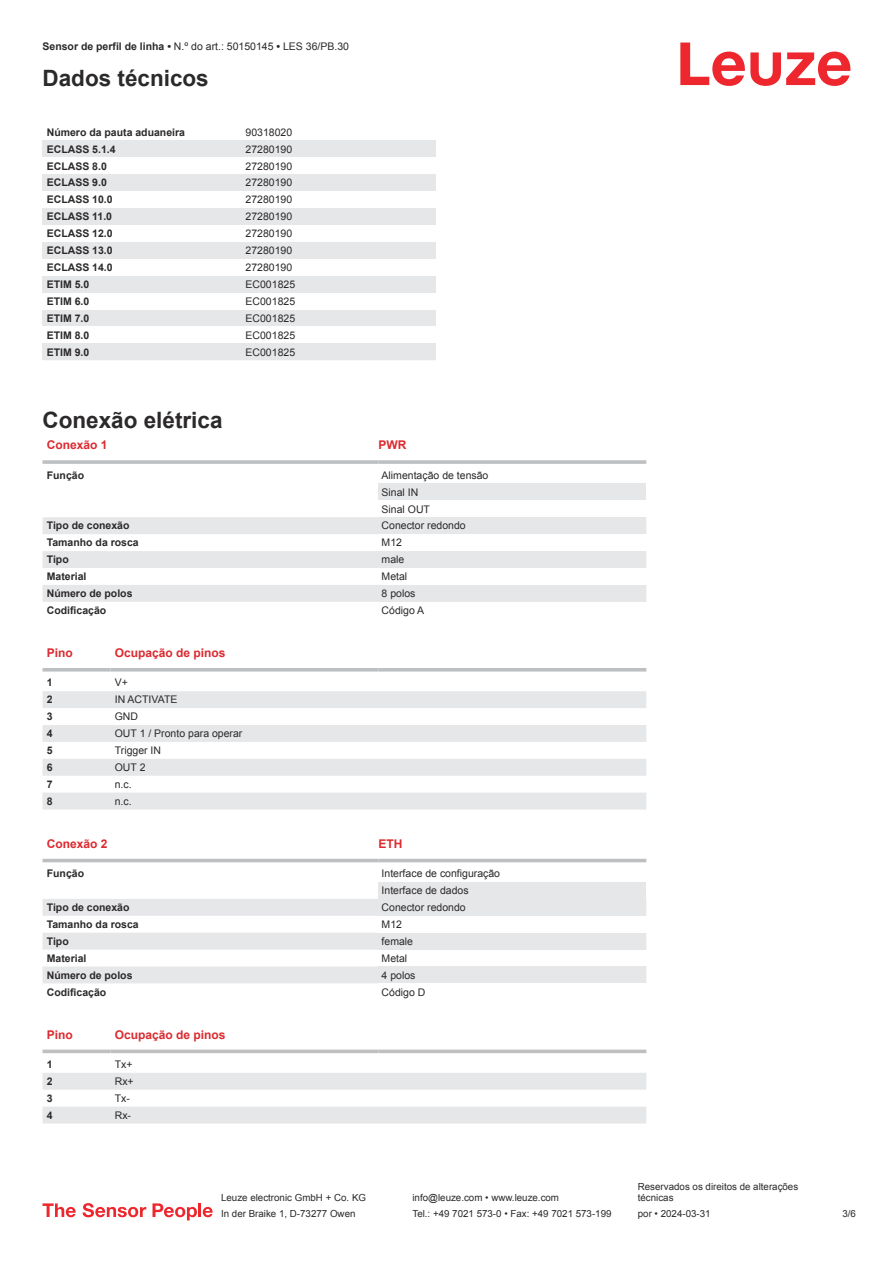
<style>
.page{position:relative;width:893px;height:1263px;background:#fff}
.page>*{position:absolute;margin:0;border:0;box-sizing:border-box;transform-origin:0 0}
.t1{font:700 22.5px "Arial";color:#2b292a}
.t2{font:700 12px "Arial";color:#db2a30}
.t3{font:10.5px/17px "Arial";color:#2b292a}
.t4{font:700 10.5px "Arial";color:#2b292a}
.t5{font:9.75px/11.7px "Arial";color:#2b292a}
.s1{font-weight:700}
</style>
<div class="page">
<svg style="left:680px;top:43px;width:170px;height:43px"></svg>
<div style="left:43px;top:140px;width:199px;height:17px;background:#e6e7e9"></div>
<div style="left:242px;top:140px;width:194px;height:17px;background:#e6e7e9"></div>
<div style="left:43px;top:174px;width:199px;height:17px;background:#e6e7e9"></div>
<div style="left:242px;top:174px;width:194px;height:17px;background:#e6e7e9"></div>
<div style="left:43px;top:208px;width:199px;height:17px;background:#e6e7e9"></div>
<div style="left:242px;top:208px;width:194px;height:17px;background:#e6e7e9"></div>
<div style="left:43px;top:242px;width:199px;height:17px;background:#e6e7e9"></div>
<div style="left:242px;top:242px;width:194px;height:17px;background:#e6e7e9"></div>
<div style="left:43px;top:276px;width:199px;height:17px;background:#e6e7e9"></div>
<div style="left:242px;top:276px;width:194px;height:17px;background:#e6e7e9"></div>
<div style="left:43px;top:310px;width:199px;height:16px;background:#e6e7e9"></div>
<div style="left:242px;top:310px;width:194px;height:16px;background:#e6e7e9"></div>
<div style="left:43px;top:343px;width:199px;height:17px;background:#e6e7e9"></div>
<div style="left:242px;top:343px;width:194px;height:17px;background:#e6e7e9"></div>
<svg style="left:43px;top:517px;width:335px;height:85px;fill:#e6e7e9"></svg>
<svg style="left:43px;top:460px;width:335px;height:4px"></svg>
<hr style="left:378px;top:460px;width:268px;height:4px;background:#c7c8ca">
<div style="left:378px;top:483px;width:268px;height:17px;background:#e6e7e9"></div>
<div style="left:378px;top:517px;width:268px;height:17px;background:#e6e7e9"></div>
<div style="left:378px;top:551px;width:268px;height:17px;background:#e6e7e9"></div>
<div style="left:378px;top:585px;width:268px;height:17px;background:#e6e7e9"></div>
<svg style="left:43px;top:671px;width:603px;height:1px"></svg>
<svg style="left:43px;top:691px;width:603px;height:118px;fill:#e6e7e9"></svg>
<hr style="left:43px;top:668px;width:68px;height:3px;background:#bdbfc1">
<hr style="left:111px;top:668px;width:267px;height:3px;background:#bdbfc1">
<hr style="left:378px;top:668px;width:268px;height:3px;background:#bdbfc1">
<svg style="left:43px;top:858px;width:603px;height:126px"></svg>
<svg style="left:43px;top:899px;width:335px;height:84px;fill:#e6e7e9"></svg>
<hr style="left:43px;top:859px;width:335px;height:3px;background:#bdbfc1">
<hr style="left:378px;top:859px;width:268px;height:3px;background:#bdbfc1">
<div style="left:378px;top:865px;width:268px;height:17px;background:#fff"></div>
<div style="left:378px;top:882px;width:268px;height:17px;background:#e6e7e9"></div>
<div style="left:378px;top:899px;width:268px;height:17px;background:#e6e7e9"></div>
<div style="left:378px;top:916px;width:268px;height:17px;background:#fff"></div>
<div style="left:378px;top:933px;width:268px;height:16px;background:#e6e7e9"></div>
<div style="left:378px;top:949px;width:268px;height:17px;background:#fff"></div>
<div style="left:378px;top:966px;width:268px;height:17px;background:#e6e7e9"></div>
<div style="left:378px;top:983px;width:268px;height:17px;background:#fff"></div>
<svg style="left:43px;top:1053px;width:603px;height:1px"></svg>
<svg style="left:43px;top:1073px;width:603px;height:50px"></svg>
<svg style="left:43px;top:1049px;width:68px;height:4px"></svg>
<svg style="left:111px;top:1049px;width:267px;height:4px"></svg>
<svg style="left:378px;top:1049px;width:268px;height:4px"></svg>
<svg style="left:43px;top:1203px;width:33px;height:14px"></svg>
<svg style="left:83px;top:1203px;width:63px;height:14px"></svg>
<svg style="left:153px;top:1203px;width:44px;height:17px"></svg>
<hr style="left:198px;top:1203px;width:3px;height:14px;background:#ed272d">
<svg style="left:203px;top:1207px;width:10px;height:10px"></svg>
<p class="t3" style="left:43px;top:39px;width:308px"><span class="s1">Sensor de perfil de linha •</span> N.º do art.: 50150145 <span class="s1">•</span> LES 36/PB.30</p>
<h1 class="t1" style="left:43px;top:70px;width:168px">Dados técnicos</h1>
<p class="t4" style="left:47px;top:128px;width:140px">Número da pauta aduaneira</p>
<p class="t3" style="left:246px;top:125px;width:48px">90318020</p>
<p class="t4" style="left:47px;top:145px;width:70px">ECLASS 5.1.4</p>
<p class="t3" style="left:246px;top:141px;width:48px">27280190</p>
<p class="t4" style="left:47px;top:162px;width:62px">ECLASS 8.0</p>
<p class="t3" style="left:246px;top:158px;width:48px">27280190</p>
<p class="t4" style="left:47px;top:179px;width:62px">ECLASS 9.0</p>
<p class="t3" style="left:246px;top:175px;width:48px">27280190</p>
<p class="t4" style="left:47px;top:196px;width:67px">ECLASS 10.0</p>
<p class="t3" style="left:246px;top:192px;width:48px">27280190</p>
<p class="t4" style="left:47px;top:213px;width:67px">ECLASS 11.0</p>
<p class="t3" style="left:246px;top:209px;width:48px">27280190</p>
<p class="t4" style="left:47px;top:230px;width:67px">ECLASS 12.0</p>
<p class="t3" style="left:246px;top:226px;width:48px">27280190</p>
<p class="t4" style="left:47px;top:246px;width:67px">ECLASS 13.0</p>
<p class="t3" style="left:246px;top:243px;width:48px">27280190</p>
<p class="t4" style="left:47px;top:263px;width:67px">ECLASS 14.0</p>
<p class="t3" style="left:246px;top:260px;width:48px">27280190</p>
<p class="t4" style="left:47px;top:280px;width:44px">ETIM 5.0</p>
<p class="t3" style="left:246px;top:277px;width:51px">EC001825</p>
<p class="t4" style="left:47px;top:297px;width:44px">ETIM 6.0</p>
<p class="t3" style="left:246px;top:294px;width:51px">EC001825</p>
<p class="t4" style="left:47px;top:314px;width:44px">ETIM 7.0</p>
<p class="t3" style="left:246px;top:311px;width:51px">EC001825</p>
<p class="t4" style="left:47px;top:331px;width:44px">ETIM 8.0</p>
<p class="t3" style="left:246px;top:327px;width:51px">EC001825</p>
<p class="t4" style="left:47px;top:348px;width:44px">ETIM 9.0</p>
<p class="t3" style="left:246px;top:344px;width:51px">EC001825</p>
<h1 class="t1" style="left:43px;top:411px;width:182px">Conexão elétrica</h1>
<p class="t2" style="left:47px;top:441px;width:62px">Conexão 1</p>
<p class="t2" style="left:378px;top:441px;width:29px">PWR</p>
<p class="t4" style="left:47px;top:471px;width:39px">Função</p>
<p class="t3" style="left:382px;top:467px;width:108px">Alimentação de tensão<br>Sinal IN<br>Sinal OUT</p>
<p class="t4" style="left:47px;top:522px;width:84px">Tipo de conexão</p>
<p class="t3" style="left:382px;top:518px;width:86px">Conector redondo</p>
<p class="t4" style="left:47px;top:539px;width:93px">Tamanho da rosca</p>
<p class="t3" style="left:382px;top:535px;width:22px">M12</p>
<p class="t4" style="left:47px;top:556px;width:23px">Tipo</p>
<p class="t3" style="left:382px;top:552px;width:24px">male</p>
<p class="t4" style="left:47px;top:572px;width:41px">Material</p>
<p class="t3" style="left:382px;top:569px;width:27px">Metal</p>
<p class="t4" style="left:47px;top:589px;width:87px">Número de polos</p>
<p class="t3" style="left:382px;top:586px;width:35px">8 polos</p>
<p class="t4" style="left:47px;top:606px;width:61px">Codificação</p>
<p class="t3" style="left:382px;top:603px;width:44px">Código A</p>
<p class="t2" style="left:47px;top:648px;width:28px">Pino</p>
<p class="t2" style="left:115px;top:648px;width:112px">Ocupação de pinos</p>
<p class="t4" style="left:47px;top:679px;width:7px">1</p>
<p class="t3" style="left:115px;top:675px;width:15px">V+</p>
<p class="t4" style="left:47px;top:696px;width:7px">2</p>
<p class="t3" style="left:115px;top:692px;width:64px">IN ACTIVATE</p>
<p class="t4" style="left:47px;top:713px;width:7px">3</p>
<p class="t3" style="left:115px;top:709px;width:25px">GND</p>
<p class="t4" style="left:47px;top:729px;width:7px">4</p>
<p class="t3" style="left:115px;top:726px;width:129px">OUT 1 / Pronto para operar</p>
<p class="t4" style="left:47px;top:746px;width:7px">5</p>
<p class="t3" style="left:115px;top:743px;width:48px">Trigger IN</p>
<p class="t4" style="left:47px;top:763px;width:7px">6</p>
<p class="t3" style="left:115px;top:760px;width:32px">OUT 2</p>
<p class="t4" style="left:47px;top:780px;width:7px">7</p>
<p class="t3" style="left:115px;top:777px;width:18px">n.c.</p>
<p class="t4" style="left:47px;top:797px;width:7px">8</p>
<p class="t3" style="left:115px;top:793px;width:18px">n.c.</p>
<p class="t2" style="left:47px;top:839px;width:62px">Conexão 2</p>
<p class="t2" style="left:378px;top:839px;width:25px">ETH</p>
<p class="t4" style="left:47px;top:870px;width:39px">Função</p>
<p class="t3" style="left:382px;top:866px;width:120px">Interface de configuração<br>Interface de dados</p>
<p class="t4" style="left:47px;top:903px;width:84px">Tipo de conexão</p>
<p class="t3" style="left:382px;top:900px;width:86px">Conector redondo</p>
<p class="t4" style="left:47px;top:920px;width:93px">Tamanho da rosca</p>
<p class="t3" style="left:382px;top:917px;width:22px">M12</p>
<p class="t4" style="left:47px;top:937px;width:23px">Tipo</p>
<p class="t3" style="left:382px;top:934px;width:33px">female</p>
<p class="t4" style="left:47px;top:954px;width:41px">Material</p>
<p class="t3" style="left:382px;top:950px;width:27px">Metal</p>
<p class="t4" style="left:47px;top:971px;width:87px">Número de polos</p>
<p class="t3" style="left:382px;top:967px;width:35px">4 polos</p>
<p class="t4" style="left:47px;top:988px;width:61px">Codificação</p>
<p class="t3" style="left:382px;top:984px;width:45px">Código D</p>
<p class="t2" style="left:47px;top:1030px;width:28px">Pino</p>
<p class="t2" style="left:115px;top:1030px;width:112px">Ocupação de pinos</p>
<p class="t4" style="left:47px;top:1060px;width:7px">1</p>
<p class="t3" style="left:115px;top:1057px;width:19px">Tx+</p>
<p class="t4" style="left:47px;top:1077px;width:7px">2</p>
<p class="t3" style="left:115px;top:1074px;width:20px">Rx+</p>
<p class="t4" style="left:47px;top:1094px;width:7px">3</p>
<p class="t3" style="left:115px;top:1091px;width:17px">Tx-</p>
<p class="t4" style="left:47px;top:1111px;width:7px">4</p>
<p class="t3" style="left:115px;top:1107px;width:18px">Rx-</p>
<p class="t5" style="left:221px;top:1193px;width:146px">Leuze electronic GmbH + Co. KG</p>
<p class="t5" style="left:412px;top:1193px;width:148px">info@leuze.com • www.leuze.com</p>
<p class="t5" style="left:638px;top:1181px;width:162px">Reservados os direitos de alterações técnicas</p>
<p class="t5" style="left:221px;top:1209px;width:136px">In der Braike 1, D-73277 Owen</p>
<p class="t5" style="left:412px;top:1209px;width:201px">Tel.: +49 7021 573-0 • Fax: +49 7021 573-199</p>
<p class="t5" style="left:638px;top:1209px;width:74px">por • 2024-03-31</p>
<p class="t5" style="left:842px;top:1209px;width:15px">3 /6</p>
</div>
